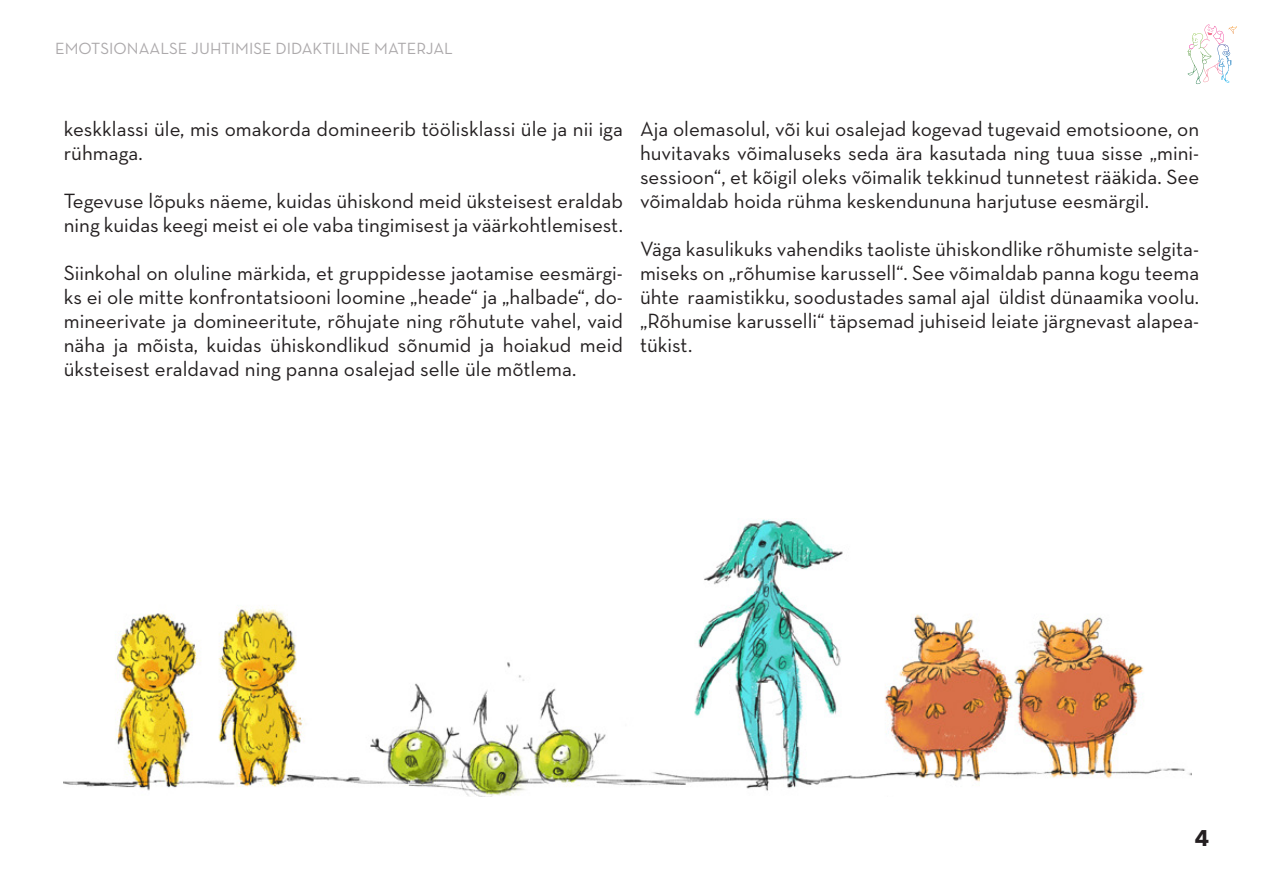
<style>
.page{position:relative;width:1263px;height:893px;background:#fff}
.page>*{position:absolute;margin:0;border:0;box-sizing:border-box;transform-origin:0 0}
.t1{font:700 22.5px "Avenir Next LT Pro";color:#241f21}
.t2{font:21px/24px "Neutra Text";color:#231f20;text-align:justify}
.t3{font:16.5px "Neutra Text";color:#aca9ab}
</style>
<div class="page">
<svg style="left:1187px;top:24px;width:50px;height:60px"></svg>
<img style="left:64px;top:519px;width:1128px;height:278px">
<p class="t3" style="left:55px;top:38px;width:399px">EMOTSIONAALSE JUHTIMISE DIDAKTILINE MATERJAL</p>
<p class="t2" style="left:64px;top:116px;width:561px">keskklassi üle, mis omakorda domineerib töölisklassi üle ja nii iga rühmaga.</p>
<p class="t2" style="left:64px;top:188px;width:561px">Tegevuse lõpuks näeme, kuidas ühiskond meid üksteisest eraldab ning kuidas keegi meist ei ole vaba tingimisest ja väärkohtlemisest.</p>
<p class="t2" style="left:64px;top:260px;width:561px">Siinkohal on oluline märkida, et gruppidesse jaotamise eesmärgi&shy;ks ei ole mitte konfrontatsiooni loomine „heade“ ja „halbade“, do&shy;mineerivate ja domineeritute, rõhujate ning rõhutute vahel, vaid näha ja mõista, kuidas ühiskondlikud sõnumid ja hoiakud meid üksteisest eraldavad ning panna osalejad selle üle mõtlema.</p>
<p class="t2" style="left:640px;top:116px;width:561px">Aja olemasolul, või kui osalejad kogevad tugevaid emotsioone, on huvitavaks võimaluseks seda ära kasutada ning tuua sisse „mini&shy;sessioon“, et kõigil oleks võimalik tekkinud tunnetest rääkida. See võimaldab hoida rühma keskendununa harjutuse eesmärgil.</p>
<p class="t2" style="left:640px;top:236px;width:561px">Väga kasulikuks vahendiks taoliste ühiskondlike rõhumiste selgita&shy;miseks on „rõhumise karussell“. See võimaldab panna kogu teema ühte raamistikku, soodustades samal ajal üldist dünaamika voolu. „Rõhumise karusselli“ täpsemad juhiseid leiate järgnevast alapea&shy;tükist.</p>
<p class="t1" style="left:1195px;top:824px;width:16px">4</p>
</div>
